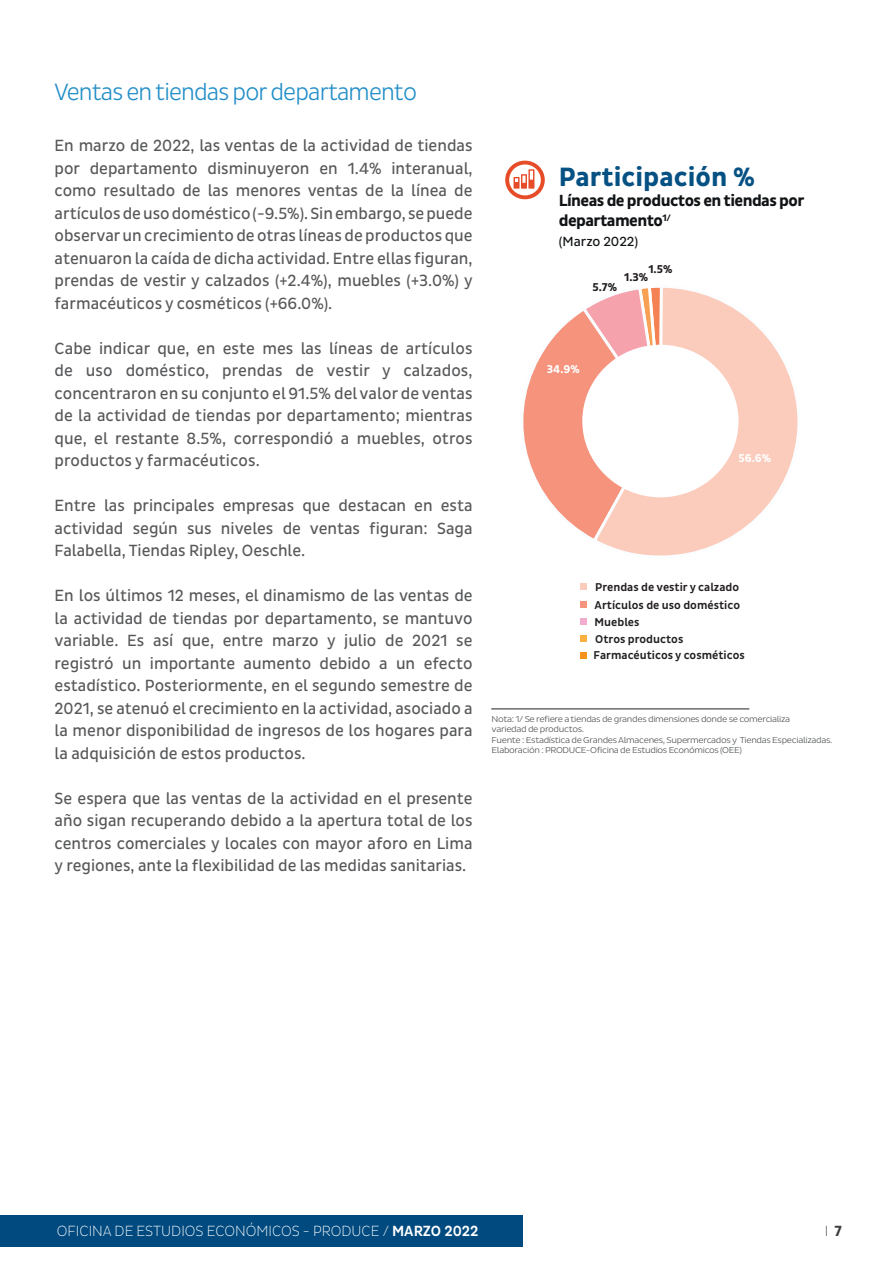
<style>
.page{position:relative;width:893px;height:1263px;background:#fff}
.page>*{position:absolute;margin:0;border:0;box-sizing:border-box;transform-origin:0 0}
.t1{font:700 27px "Pluto Sans Cond";color:#055183}
.t2{font:300 24px "Pluto Sans Cond";letter-spacing:-.035em;color:#228ec8}
.t3{font:16.5px/22.5px "Pluto Sans Cond";color:#57585a;text-align:justify}
.t4{font:700 16.35px/20.2px "Pluto Sans Cond";letter-spacing:-.035em;color:#111416}
.t5{font:300 15px "Pluto Sans Cond Ex";color:#fff}
.t6{font:300 15px "Pluto Sans Cond Ex";color:#3e3e3f}
.t7{font:13.5px "Pluto Sans Cond";color:#111416}
.t8{font:500 11.55px "Pluto Sans Cond";color:#231f20}
.t9{font:700 11.55px "Pluto Sans Cond";color:#231f20}
.t10{font:700 11.55px "Pluto Sans Cond";color:#fff}
.t11{font:300 8.7px/10.4px "Pluto Sans Cond";letter-spacing:-.035em;color:#4f5252;scale:1.13 1}
.s1{font-family:"Pluto Sans Cond";font-weight:500}
.s2{font-family:"Pluto Sans Cond";font-weight:700}
</style>
<div class="page">
<div style="left:0;top:1215px;width:522px;height:32px;background:#004a7f"></div>
<svg style="left:523px;top:307px;width:67px;height:230px"></svg>
<svg style="left:590px;top:287px;width:208px;height:269px"></svg>
<div style="left:582px;top:344px;width:157px;height:154px;background:#fff;border-radius:50%"></div>
<hr style="left:491px;top:708px;width:258px;height:1px;background:#231f20">
<svg style="left:507px;top:163px;width:36px;height:34px"></svg>
<div style="left:505px;top:161px;width:40px;height:38px;border:4px solid #e64c28;border-radius:50%"></div>
<svg style="left:514px;top:169px;width:20px;height:20px"></svg>
<div style="left:581px;top:583px;width:6px;height:7px;background:#fbcbbb"></div>
<svg style="left:581px;top:652px;width:6px;height:6px"></svg>
<div style="left:581px;top:601px;width:6px;height:7px;background:#f5937c"></div>
<div style="left:581px;top:618px;width:6px;height:7px;background:#f2adce"></div>
<svg style="left:581px;top:635px;width:6px;height:6px"></svg>
<p class="t2" style="left:54px;top:79px;width:364px">Ventas en tiendas por departamento</p>
<p class="t3" style="left:55px;top:135px;width:420px">En marzo de 2022, las ventas de la actividad de tiendas por departamento disminuyeron en 1.4% interanual, como resultado de las menores ventas de la línea de artículos de uso doméstico (-9.5%). Sin embargo, se puede observar un crecimiento de otras líneas de productos que atenuaron la caída de dicha actividad. Entre ellas figuran, prendas de vestir y calzados (+2.4%), muebles (+3.0%) y farmacéuticos y cosméticos (+66.0%).</p>
<p class="t3" style="left:55px;top:337px;width:420px">Cabe indicar que, en este mes las líneas de artículos de uso doméstico, prendas de vestir y calzados, concentraron en su conjunto el 91.5% del valor de ventas de la actividad de tiendas por departamento; mientras que, el restante 8.5%, correspondió a muebles, otros productos y farmacéuticos.</p>
<p class="t3" style="left:55px;top:495px;width:420px">Entre las principales empresas que destacan en esta actividad según sus niveles de ventas figuran: Saga Falabella, Tiendas Ripley, Oeschle.</p>
<p class="t3" style="left:55px;top:585px;width:420px">En los últimos 12 meses, el dinamismo de las ventas de la actividad de tiendas por departamento, se mantuvo variable. Es así que, entre marzo y julio de 2021 se registró un importante aumento debido a un efecto estadístico. Posteriormente, en el segundo semestre de 2021, se atenuó el crecimiento en la actividad, asociado a la menor disponibilidad de ingresos de los hogares para la adquisición de estos productos.</p>
<p class="t3" style="left:55px;top:787px;width:420px">Se espera que las ventas de la actividad en el presente año sigan recuperando debido a la apertura total de los centros comerciales y locales con mayor aforo en Lima y regiones, ante la flexibilidad de las medidas sanitarias.</p>
<p class="t1" style="left:559px;top:161px;width:198px">Participación %</p>
<p class="t4" style="left:559px;top:191px;width:247px">Líneas de productos en tiendas por departamento<sup>1/</sup></p>
<p class="t7" style="left:559px;top:234px;width:81px">(Marzo 2022)</p>
<p class="t9" style="left:648px;top:263px;width:26px">1.5%</p>
<p class="t9" style="left:624px;top:271px;width:26px">1.3%</p>
<p class="t9" style="left:593px;top:281px;width:26px">5.7%</p>
<p class="t10" style="left:547px;top:362px;width:35px">34.9%</p>
<p class="t10" style="left:738px;top:452px;width:34px">56.6%</p>
<p class="t8" style="left:595px;top:581px;width:145px">Prendas de vestir y calzado</p>
<p class="t8" style="left:595px;top:598px;width:147px">Artículos de uso doméstico</p>
<p class="t8" style="left:595px;top:616px;width:46px">Muebles</p>
<p class="t8" style="left:595px;top:632px;width:90px">Otros productos</p>
<p class="t8" style="left:594px;top:649px;width:153px">Farmacéuticos y cosméticos</p>
<p class="t11" style="left:492px;top:714px;width:303px">Nota: 1/ Se refiere a tiendas de grandes dimensiones donde se comercializa<br>variedad de productos.<br>Fuente : Estadística de Grandes Almacenes, Supermercados y Tiendas Especializadas.<br>Elaboración : PRODUCE-Oficina de Estudios Económicos (OEE)</p>
<p class="t5" style="left:57px;top:1222px;width:423px">OFICINA DE ESTUDIOS ECONÓMICOS - PRODUCE / <span class="s1">MARZO 2022</span></p>
<p class="t6" style="left:825px;top:1222px;width:19px">I <span class="s2">7</span></p>
</div>
